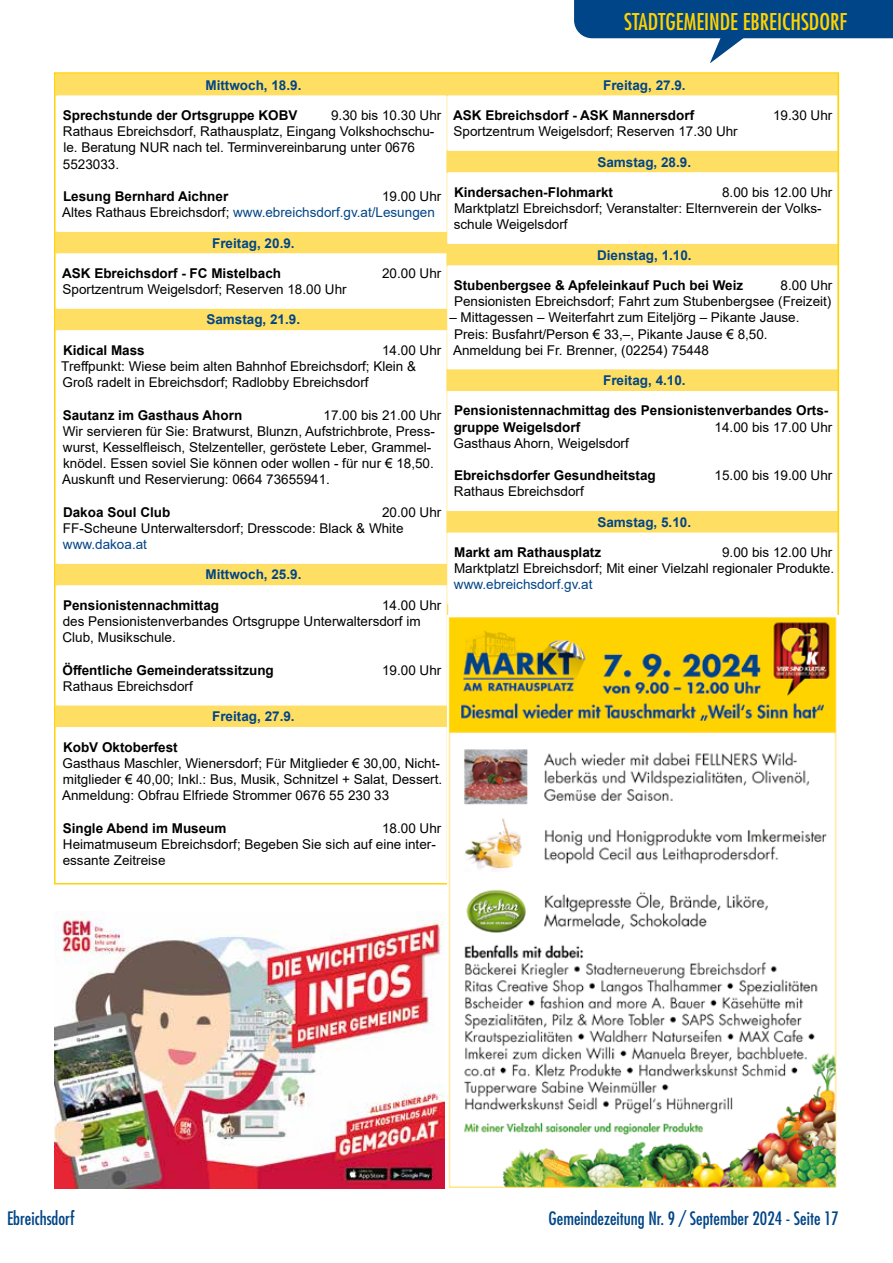
<style>
.page{position:relative;width:893px;height:1263px;background:#fff}
.page>*{position:absolute;margin:0;border:0;box-sizing:border-box;transform-origin:0 0}
.t1{font:condensed 22.5px "Futura Std";color:#ffd300}
.t2{font:condensed 18px "Futura Std";color:#004587}
.t3{font:13.5px/16.2px "Arial";color:#000}
.t4{font:700 13.5px/16.2px "Arial";color:#000}
.t5{font:700 13.5px "Arial";color:#004587}
.t6{font:13.5px "Arial";color:#004587}
.s1{color:#004587}
</style>
<div class="page">
<svg style="left:574px;top:0;width:319px;height:63px"></svg>
<div style="left:57px;top:75px;width:389px;height:21px;background:#ffdf63"></div>
<svg style="left:57px;top:96px;width:390px;height:783px"></svg>
<hr style="left:447px;top:594px;width:1px;height:103px;background:#ffdf63">
<hr style="left:447px;top:736px;width:1px;height:135px;background:#ffdf63">
<div style="left:448px;top:75px;width:388px;height:21px;background:#ffdf63"></div>
<svg style="left:447px;top:96px;width:389px;height:508px"></svg>
<hr style="left:446px;top:74px;width:2px;height:22px;background:#ffdf63">
<hr style="left:446px;top:151px;width:2px;height:21px;background:#ffdf63">
<hr style="left:446px;top:244px;width:2px;height:22px;background:#ffdf63">
<hr style="left:446px;top:369px;width:2px;height:22px;background:#ffdf63">
<hr style="left:446px;top:511px;width:2px;height:22px;background:#ffdf63">
<img style="left:448px;top:617px;width:389px;height:571px">
<img style="left:54px;top:912px;width:391px;height:276px">
<h1 class="t1" style="left:624px;top:8px;width:225px">STADTGEMEINDE EBREICHSDORF</h1>
<p class="t5" style="left:205px;top:75px;width:98px">Mittwoch, 18.9.</p>
<p class="t4" style="left:63px;top:107px;width:236px">Sprechstunde der Ortsgruppe KOBV</p>
<p class="t5" style="left:603px;top:75px;width:84px">Freitag, 27.9.</p>
<p class="t4" style="left:453px;top:107px;width:243px">ASK Ebreichsdorf - ASK Mannersdorf</p>
<p class="t3" style="left:773px;top:107px;width:61px">19.30 Uhr</p>
<p class="t3" style="left:454px;top:123px;width:286px">Sportzentrum Weigelsdorf; Reserven 17.30 Uhr</p>
<p class="t5" style="left:597px;top:152px;width:95px">Samstag, 28.9.</p>
<p class="t4" style="left:454px;top:184px;width:161px">Kindersachen-Flohmarkt</p>
<p class="t3" style="left:63px;top:107px;width:380px;text-indent:268px">9.30 bis 10.30 Uhr Rathaus Ebreichsdorf, Rathausplatz, Eingang Volkshochschu&shy;le. Beratung NUR nach tel. Terminvereinbarung unter 0676<br>5523033.</p>
<p class="t4" style="left:63px;top:188px;width:167px">Lesung Bernhard Aichner</p>
<p class="t3" style="left:454px;top:184px;width:380px;text-indent:268px">8.00 bis 12.00 Uhr<br>Marktplatzl Ebreichsdorf; Veranstalter: Elternverein der Volks&shy;schule Weigelsdorf</p>
<p class="t5" style="left:597px;top:245px;width:96px">Dienstag, 1.10.</p>
<p class="t4" style="left:454px;top:277px;width:291px">Stubenbergsee &amp; Apfeleinkauf Puch bei Weiz</p>
<p class="t3" style="left:62px;top:188px;width:381px;text-indent:320px">19.00 Uhr<br>Altes Rathaus Ebreichsdorf; <span class="s1">www.ebreichsdorf.gv.at/Lesungen</span></p>
<p class="t5" style="left:212px;top:233px;width:84px">Freitag, 20.9.</p>
<p class="t4" style="left:62px;top:265px;width:221px">ASK Ebreichsdorf - FC Mistelbach</p>
<p class="t3" style="left:382px;top:265px;width:61px">20.00 Uhr</p>
<p class="t3" style="left:63px;top:281px;width:286px">Sportzentrum Weigelsdorf; Reserven 18.00 Uhr</p>
<p class="t5" style="left:206px;top:310px;width:95px">Samstag, 21.9.</p>
<p class="t4" style="left:63px;top:342px;width:83px">Kidical Mass</p>
<p class="t3" style="left:454px;top:277px;width:380px;text-align:right">8.00 Uhr<br>Pensionisten Ebreichsdorf; Fahrt zum Stubenbergsee (Freizeit)</p>
<p class="t3" style="left:449px;top:309px;width:352px">– Mittagessen – Weiterfahrt zum Eiteljörg – Pikante Jause.<br>Preis: Busfahrt/Person € 33,–, Pikante Jause € 8,50.<br>Anmeldung bei Fr. Brenner, (02254) 75448</p>
<p class="t5" style="left:603px;top:371px;width:84px">Freitag, 4.10.</p>
<p class="t4" style="left:454px;top:403px;width:376px">Pensionistennachmittag des Pensionistenverbandes Orts&shy;gruppe Weigelsdorf</p>
<p class="t3" style="left:61px;top:342px;width:382px;text-indent:321px">14.00 Uhr<br>Treffpunkt: Wiese beim alten Bahnhof Ebreichsdorf; Klein &amp;<br>Groß radelt in Ebreichsdorf; Radlobby Ebreichsdorf</p>
<p class="t4" style="left:63px;top:407px;width:181px">Sautanz im Gasthaus Ahorn</p>
<p class="t3" style="left:62px;top:407px;width:381px;text-indent:261px">17.00 bis 21.00 Uhr Wir servieren für Sie: Bratwurst, Blunzn, Aufstrichbrote, Press&shy;wurst, Kesselfleisch, Stelzenteller, geröstete Leber, Grammel&shy;knödel. Essen soviel Sie können oder wollen - für nur € 18,50.<br>Auskunft und Reservierung: 0664 73655941.</p>
<p class="t4" style="left:63px;top:504px;width:109px">Dakoa Soul Club</p>
<p class="t3" style="left:714px;top:419px;width:119px">14.00 bis 17.00 Uhr</p>
<p class="t3" style="left:453px;top:435px;width:177px">Gasthaus Ahorn, Weigelsdorf</p>
<p class="t4" style="left:454px;top:467px;width:203px">Ebreichsdorfer Gesundheitstag</p>
<p class="t3" style="left:714px;top:467px;width:119px">15.00 bis 19.00 Uhr</p>
<p class="t3" style="left:454px;top:483px;width:131px">Rathaus Ebreichsdorf</p>
<p class="t5" style="left:597px;top:512px;width:95px">Samstag, 5.10.</p>
<p class="t4" style="left:454px;top:544px;width:149px">Markt am Rathausplatz</p>
<p class="t3" style="left:63px;top:504px;width:380px;text-indent:319px">20.00 Uhr<br>FF-Scheune Unterwaltersdorf; Dresscode: Black &amp; White</p>
<p class="t6" style="left:63px;top:535px;width:86px">www.dakoa.at</p>
<p class="t5" style="left:205px;top:565px;width:98px">Mittwoch, 25.9.</p>
<p class="t4" style="left:63px;top:597px;width:158px">Pensionistennachmittag</p>
<p class="t3" style="left:454px;top:544px;width:382px;text-align:right">9.00 bis 12.00 Uhr<br>Marktplatzl Ebreichsdorf; Mit einer Vielzahl regionaler Produkte.</p>
<p class="t6" style="left:454px;top:575px;width:140px">www.ebreichsdorf.gv.at</p>
<p class="t3" style="left:63px;top:597px;width:380px;text-indent:320px">14.00 Uhr des Pensionistenverbandes Ortsgruppe Unterwaltersdorf im<br>Club, Musikschule.</p>
<p class="t4" style="left:63px;top:662px;width:213px">Öffentliche Gemeinderatssitzung</p>
<p class="t3" style="left:382px;top:662px;width:61px">19.00 Uhr</p>
<p class="t3" style="left:63px;top:678px;width:131px">Rathaus Ebreichsdorf</p>
<p class="t5" style="left:212px;top:707px;width:84px">Freitag, 27.9.</p>
<p class="t4" style="left:63px;top:739px;width:116px">KobV Oktoberfest</p>
<p class="t3" style="left:62px;top:755px;width:382px">Gasthaus Maschler, Wienersdorf; Für Mitglieder € 30,00, Nicht&shy;mitglieder € 40,00; Inkl.: Bus, Musik, Schnitzel + Salat, Dessert.<br>Anmeldung: Obfrau Elfriede Strommer 0676 55 230 33</p>
<p class="t4" style="left:63px;top:820px;width:165px">Single Abend im Museum</p>
<p class="t3" style="left:63px;top:819px;width:380px;text-indent:319px">18.00 Uhr<br>Heimatmuseum Ebreichsdorf; Begeben Sie sich auf eine inter&shy;essante Zeitreise</p>
<h2 class="t2" style="left:7px;top:1207px;width:69px">Ebreichsdorf</h2>
<h2 class="t2" style="left:549px;top:1207px;width:292px">Gemeindezeitung Nr. 9 / September 2024 - Seite 17</h2>
</div>
